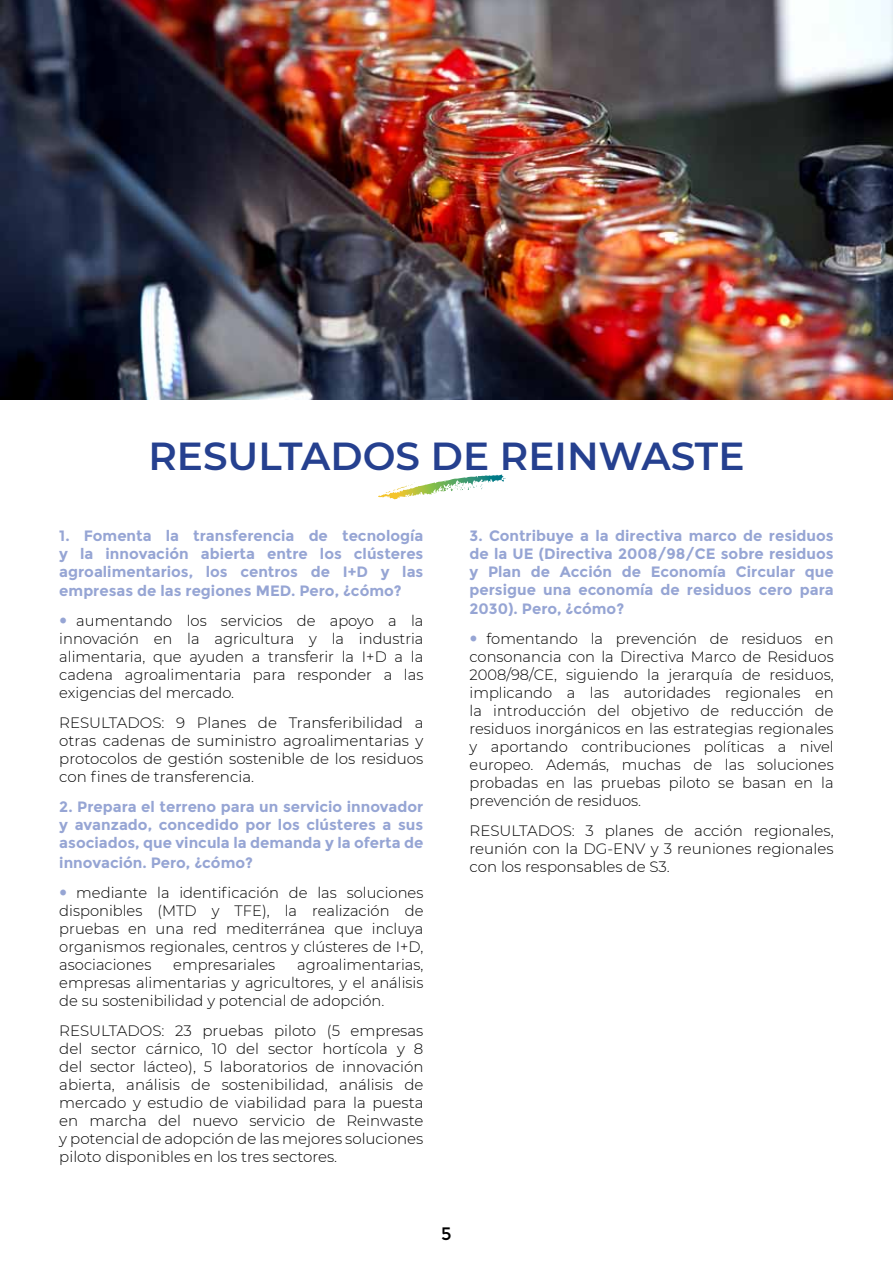
<style>
.page{position:relative;width:893px;height:1263px;background:#fff}
.page>*{position:absolute;margin:0;border:0;box-sizing:border-box;transform-origin:0 0}
.t1{font:600 39px "Montserrat";color:#25408f}
.t2{font:18px "Montserrat";color:#000}
.t3{font:300 15px/18px "Montserrat";color:#000;text-align:justify}
.t4{font:700 15px/18px "Montserrat";color:#96a5d4;text-align:justify}
</style>
<div class="page">
<svg style="left:378px;top:474px;width:119px;height:26px"></svg>
<img style="left:0;top:0;width:893px;height:400px">
<h1 class="t1" style="left:148px;top:429px;width:598px">RESULTADOS DE REINWASTE</h1>
<p class="t4" style="left:59px;top:526px;width:366px">1. Fomenta la transferencia de tecnología y la innovación abierta entre los clústeres agroalimentarios, los centros de I+D y las</p>
<p class="t4" style="left:59px;top:582px;width:344px">empresas de las regiones MED. Pero, ¿cómo?</p>
<p class="t3" style="left:59px;top:611px;width:366px;text-indent:17px">aumentando los servicios de apoyo a la innovación en la agricultura y la industria alimentaria, que ayuden a transferir la I+D a la cadena agroalimentaria para responder a las exigencias del mercado.</p>
<p class="t3" style="left:59px;top:713px;width:366px">RESULTADOS: 9 Planes de Transferibilidad a otras cadenas de suministro agroalimentarias y protocolos de gestión sostenible de los residuos con fines de transferencia.</p>
<p class="t4" style="left:59px;top:798px;width:366px">2. Prepara el terreno para un servicio innovador y avanzado, concedido por los clústeres a sus asociados, que vincula la demanda y la oferta de</p>
<p class="t4" style="left:59px;top:853px;width:195px">innovación. Pero, ¿cómo?</p>
<p class="t3" style="left:59px;top:883px;width:366px;text-indent:17px">mediante la identificación de las soluciones disponibles (MTD y TFE), la realización de pruebas en una red mediterránea que incluya organismos regionales, centros y clústeres de I+D, asociaciones</p>
<p class="t3" style="left:59px;top:955px;width:366px;text-indent:238px">agroalimentarias, empresas alimentarias y agricultores, y el análisis de su sostenibilidad y potencial de adopción.</p>
<p class="t3" style="left:59px;top:1021px;width:366px">RESULTADOS: 23 pruebas piloto (5 empresas del sector cárnico, 10 del sector hortícola y 8 del sector lácteo), 5 laboratorios de innovación abierta, análisis de sostenibilidad, análisis de mercado y estudio de viabilidad para la puesta en marcha del nuevo servicio de Reinwaste y potencial de adopción de las mejores soluciones piloto disponibles en los tres sectores.</p>
<p class="t3" style="left:173px;top:955px;width:104px">empresariales</p>
<p class="t4" style="left:470px;top:526px;width:366px">3. Contribuye a la directiva marco de residuos de la UE (Directiva 2008/98/CE sobre residuos y Plan de Acción de Economía Circular que persigue una economía de residuos cero para</p>
<p class="t4" style="left:470px;top:600px;width:156px">2030). Pero, ¿cómo?</p>
<p class="t3" style="left:470px;top:629px;width:366px;text-indent:17px">fomentando la prevención de residuos en consonancia con la Directiva Marco de Residuos 2008/98/CE, siguiendo la jerarquía de residuos, implicando a las autoridades regionales en la introducción del objetivo de reducción de residuos inorgánicos en las estrategias regionales y aportando contribuciones políticas a nivel europeo. Además, muchas de las soluciones probadas en las pruebas piloto se basan en la prevención de residuos.</p>
<p class="t3" style="left:470px;top:821px;width:366px">RESULTADOS: 3 planes de acción regionales, reunión con la DG-ENV y 3 reuniones regionales con los responsables de S3.</p>
<p class="t2" style="left:441px;top:1223px;width:12px">5</p>
</div>
